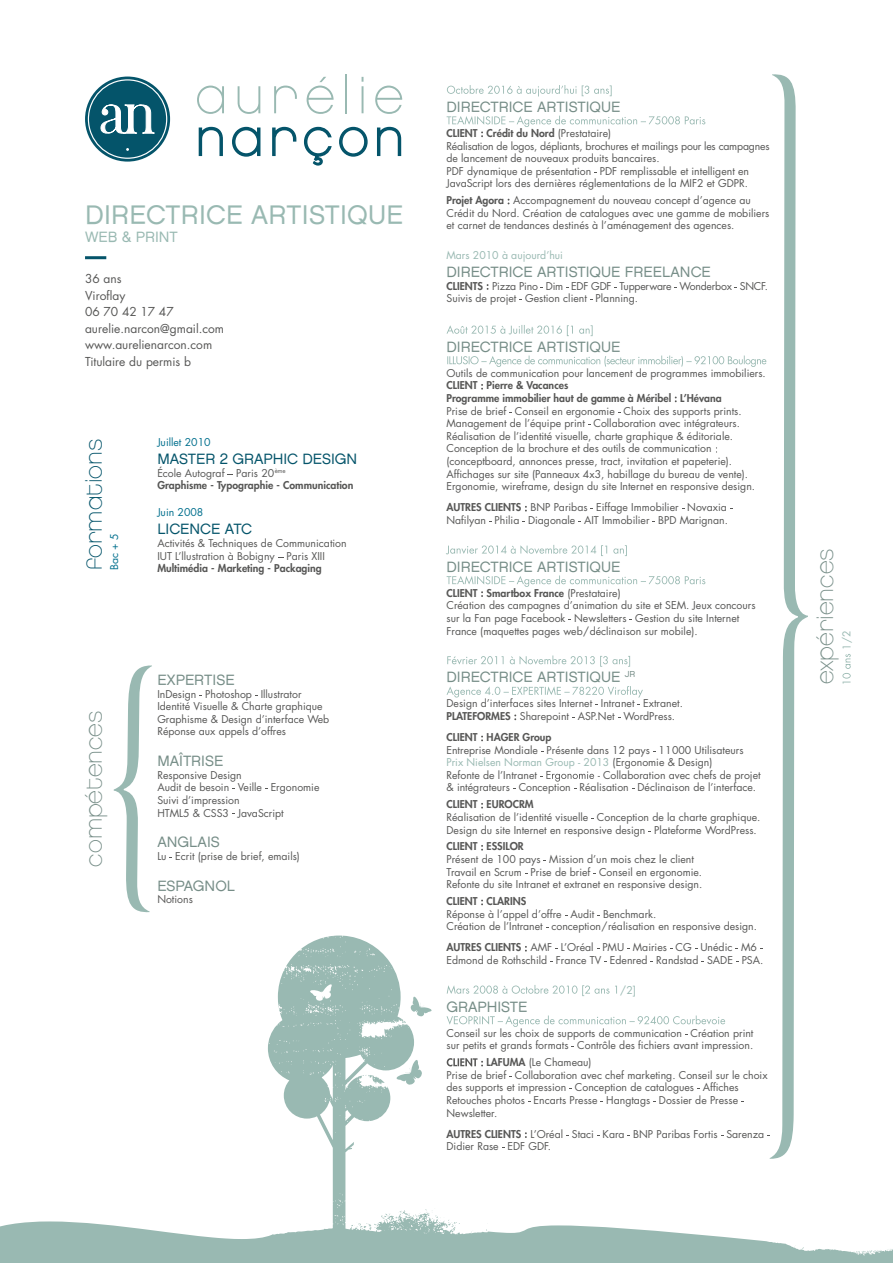
<style>
.page{position:relative;width:893px;height:1263px;background:#fff}
.page>*{position:absolute;margin:0;border:0;box-sizing:border-box;transform-origin:0 0}
.t1{font:52.5px "Chalet Paris Nineteen Eighty";letter-spacing:.12em;color:#99b9b2}
.t2{font:52.5px "Chalet Paris Nineteen Eighty";letter-spacing:.105em;color:#04546a}
.t3{font:27px "Chalet London Nineteen Eighty";letter-spacing:.01em;color:#99b9b2}
.t4{font:24px "Chalet Paris Nineteen Eighty";color:#768d87}
.t5{font:24px "Chalet Paris Nineteen Eighty";color:#04546a}
.t6{font:15px "Chalet London Nineteen Eighty";color:#768d87}
.t7{font:15px "Chalet London Nineteen Eighty";color:#04546a}
.t8{font:15px "Chalet London Nineteen Eighty";color:#99b9b2}
.t9{font:12px/16.5px "Futura Std";color:#575756}
.t10{font:10.5px/12.6px "Futura Std";color:#575756}
.t11{font:800 10.5px/12.6px "Futura Std";color:#575756}
.t12{font:10.5px/12.6px "Futura Std";letter-spacing:-.02em;color:#575756}
.t13{font:10.5px "Futura Std";color:#99b9b2}
.t14{font:10.5px "Futura Std";color:#006f8d}
.s1{font-weight:400}
.s2{font-weight:800}
.s3{color:#99b9b2}
</style>
<div class="page">
<svg style="left:0;top:1215px;width:893px;height:48px;fill:#99b9b2"></svg>
<svg style="left:198px;top:126px;width:25px;height:31px"></svg>
<svg style="left:232px;top:126px;width:29px;height:31px"></svg>
<svg style="left:272px;top:126px;width:25px;height:31px"></svg>
<svg style="left:304px;top:126px;width:64px;height:40px"></svg>
<svg style="left:377px;top:126px;width:25px;height:31px"></svg>
<svg style="left:114px;top:665px;width:38px;height:248px"></svg>
<div style="left:85px;top:77px;width:85px;height:85px;background:#04546a;border-radius:50%"></div>
<svg style="left:101px;top:104px;width:54px;height:30px"></svg>
<div style="left:88px;top:79px;width:79px;height:80px;border:1px solid #fff;border-radius:50%"></div>
<hr style="left:85px;top:256px;width:21px;height:3px;background:#04546a">
<svg style="left:447px;top:85px;width:165px;height:11px"></svg>
<svg style="left:447px;top:116px;width:258px;height:21px"></svg>
<svg style="left:447px;top:325px;width:146px;height:11px"></svg>
<svg style="left:447px;top:356px;width:313px;height:11px"></svg>
<svg style="left:446px;top:545px;width:181px;height:11px"></svg>
<svg style="left:447px;top:575px;width:258px;height:22px"></svg>
<svg style="left:447px;top:655px;width:183px;height:12px"></svg>
<svg style="left:447px;top:686px;width:196px;height:11px"></svg>
<svg style="left:540px;top:771px;width:60px;height:11px"></svg>
<svg style="left:447px;top:985px;width:170px;height:11px"></svg>
<svg style="left:447px;top:1015px;width:278px;height:12px"></svg>
<svg style="left:447px;top:1058px;width:36px;height:8px"></svg>
<svg style="left:760px;top:74px;width:48px;height:1085px"></svg>
<svg style="left:268px;top:935px;width:166px;height:304px"></svg>
<svg style="left:842px;top:646px;width:9px;height:38px"></svg>
<h1 class="t1" style="left:196px;top:65px;width:209px">aurélie</h1>
<h1 class="t2" style="left:196px;top:107px;width:210px">narçon</h1>
<h2 class="t3" style="left:85px;top:198px;width:320px">DIRECTRICE ARTISTIQUE</h2>
<h3 class="t8" style="left:85px;top:228px;width:94px">WEB &amp; PRINT</h3>
<p class="t9" style="left:85px;top:271px;width:141px">36 ans<br>Viroflay<br>06 70 42 17 47 aurelie.narcon@gmail.com www.aurelienarcon.com<br>Titulaire du permis b</p>
<h3 class="t5" style="left:80px;top:570px;width:133px;rotate:-90deg">formations</h3>
<p class="t14" style="left:108px;top:570px;width:38px;rotate:-90deg">Bac + 5</p>
<p class="t14" style="left:157px;top:435px;width:55px">Juillet 2010</p>
<h3 class="t7" style="left:157px;top:450px;width:201px">MASTER 2 GRAPHIC DESIGN</h3>
<p class="t11" style="left:157px;top:466px;width:198px"><span class="s1">École Autograf Paris 20</span><sup>ème<br></sup>Graphisme - Typographie - Communication</p>
<p class="t14" style="left:157px;top:506px;width:48px">Juin 2008</p>
<h3 class="t7" style="left:157px;top:520px;width:96px">LICENCE ATC</h3>
<p class="t10" style="left:157px;top:537px;width:191px">Activités &amp; Techniques de Communication<br>IUT L’llustration à Bobigny Paris XIII</p>
<p class="t11" style="left:157px;top:562px;width:166px">Multimédia - Marketing - Packaging</p>
<h3 class="t4" style="left:80px;top:867px;width:157px;rotate:-90deg">compétences</h3>
<h3 class="t6" style="left:157px;top:670px;width:79px">EXPERTISE</h3>
<p class="t10" style="left:157px;top:687px;width:174px">InDesign Photoshop Illustrator Identité Visuelle &amp; Charte graphique Graphisme &amp; Design d’interface Web Réponse aux appels d’offres</p>
<h3 class="t6" style="left:157px;top:752px;width:68px">MAÎTRISE</h3>
<p class="t10" style="left:157px;top:769px;width:164px">Responsive Design<br>Audit de besoin Veille Ergonomie<br>Suivi d’impression<br>HTML5 &amp; CSS3 JavaScript</p>
<h3 class="t6" style="left:157px;top:833px;width:64px">ANGLAIS</h3>
<p class="t10" style="left:157px;top:850px;width:144px">Lu Ecrit (prise de brief, emails)</p>
<h3 class="t6" style="left:157px;top:876px;width:79px">ESPAGNOL</h3>
<p class="t10" style="left:157px;top:893px;width:37px">Notions</p>
<h3 class="t6" style="left:446px;top:97px;width:175px">DIRECTRICE ARTISTIQUE</h3>
<p class="t10" style="left:446px;top:127px;width:325px"><span class="s2">CLIENT Crédit du Nord</span> (Prestataire)<br>Réalisation de logos, dépliants, brochures et mailings pour les campagnes de lancement de nouveaux produits bancaires.<br>PDF dynamique de présentation PDF remplissable et intelligent en JavaScript lors des dernières réglementations de la MIF2 et GDPR.</p>
<p class="t10" style="left:446px;top:194px;width:324px"><span class="s2">Projet Agora</span> Accompagnement du nouveau concept d’agence au<br>Crédit du Nord. Création de catalogues avec une gamme de mobiliers et carnet de tendances destinés à l’aménagement des agences.</p>
<p class="t13" style="left:446px;top:248px;width:118px">Mars 2010 à aujourd’hui</p>
<h3 class="t6" style="left:446px;top:263px;width:266px">DIRECTRICE ARTISTIQUE FREELANCE</h3>
<p class="t12" style="left:446px;top:280px;width:323px"><span class="s2">CLIENTS</span> Pizza Pino Dim EDF GDF Tupperware Wonderbox SNCF.<br>Suivis de projet Gestion client Planning.</p>
<h3 class="t6" style="left:446px;top:337px;width:175px">DIRECTRICE ARTISTIQUE</h3>
<p class="t10" style="left:446px;top:367px;width:321px">Outils de communication pour lancement de programmes immobiliers.</p>
<p class="t11" style="left:446px;top:379px;width:277px">CLIENT Pierre &amp; Vacances<br>Programme immobilier haut de gamme à Méribel L’Hévana</p>
<p class="t10" style="left:446px;top:405px;width:310px">Prise de brief Conseil en ergonomie Choix des supports prints.<br>Management de l’équipe print Collaboration avec intégrateurs.<br>Réalisation de l’identité visuelle, charte graphique &amp; éditoriale.<br>Conception de la brochure et des outils de communication (conceptboard, annonces presse, tract, invitation et papeterie).<br>Affichages sur site (Panneaux 4x3, habillage du bureau de vente).<br>Ergonomie, wireframe, design du site Internet en responsive design.</p>
<p class="t10" style="left:446px;top:501px;width:283px"><span class="s2">AUTRES CLIENTS</span> BNP Paribas Eiffage Immobilier Novaxia<br>Nafilyan Philia Diagonale AIT Immobilier BPD Marignan.</p>
<h3 class="t6" style="left:446px;top:557px;width:175px">DIRECTRICE ARTISTIQUE</h3>
<p class="t10" style="left:446px;top:587px;width:311px"><span class="s2">CLIENT Smartbox France</span> (Prestataire)<br>Création des campagnes d’animation du site et SEM. Jeux concours sur la Fan page Facebook Newsletters Gestion du site Internet France (maquettes pages web/déclinaison sur mobile).</p>
<h3 class="t6" style="left:446px;top:668px;width:190px">DIRECTRICE ARTISTIQUE <sup>JR</sup></h3>
<p class="t10" style="left:446px;top:697px;width:238px">Design d’interfaces sites Internet Intranet Extranet.<br><span class="s2">PLATEFORMES</span> Sharepoint ASP.Net WordPress.</p>
<p class="t11" style="left:446px;top:731px;width:107px">CLIENT HAGER Group</p>
<p class="t10" style="left:446px;top:744px;width:299px">Entreprise Mondiale Présente dans 12 pays 11000 Utilisateurs<br><span class="s3">Prix Nielsen Norman Group - 2013</span> (Ergonomie &amp; Design)<br>Refonte de l’Intranet</p>
<p class="t10" style="left:446px;top:769px;width:316px;text-indent:157px">Collaboration avec chefs de projet &amp; intégrateurs Conception Réalisation Déclinaison de l’interface.</p>
<p class="t11" style="left:446px;top:798px;width:89px">CLIENT EUROCRM</p>
<p class="t10" style="left:446px;top:811px;width:315px">Réalisation de l’identité visuelle Conception de la charte graphique.<br>Design du site Internet en responsive design Plateforme WordPress.</p>
<p class="t11" style="left:446px;top:840px;width:79px">CLIENT ESSILOR</p>
<p class="t10" style="left:446px;top:853px;width:257px">Présent de 100 pays Mission d’un mois chez le client<br>Travail en Scrum Prise de brief Conseil en ergonomie.<br>Refonte du site Intranet et extranet en responsive design.</p>
<p class="t11" style="left:446px;top:895px;width:81px">CLIENT CLARINS</p>
<p class="t10" style="left:446px;top:908px;width:312px">Réponse à l’appel d’offre Audit Benchmark.<br>Création de l’Intranet conception/réalisation en responsive design.</p>
<p class="t10" style="left:446px;top:941px;width:318px"><span class="s2">AUTRES CLIENTS</span> AMF L’Oréal PMU Mairies CG Unédic M6<br>Edmond de Rothschild France TV Edenred Randstad SADE PSA.</p>
<p class="t13" style="left:620px;top:983px;width:18px">/2]</p>
<h3 class="t6" style="left:446px;top:997px;width:83px">GRAPHISTE</h3>
<p class="t10" style="left:446px;top:1027px;width:308px">Conseil sur les choix de supports de communication Création print sur petits et grands formats Contrôle des fichiers avant impression.</p>
<p class="t10" style="left:446px;top:1056px;width:323px;text-indent:40px"><span class="s2">LAFUMA</span> (Le Chameau)<br>Prise de brief Collaboration avec chef marketing. Conseil sur le choix des supports et impression Conception de catalogues Affiches Retouches photos Encarts Presse Hangtags Dossier de Presse Newsletter.</p>
<p class="t10" style="left:446px;top:1128px;width:319px"><span class="s2">AUTRES CLIENTS</span> L’Oréal Staci Kara BNP Paribas Fortis Sarenza<br>Didier Rase EDF GDF.</p>
<h3 class="t4" style="left:811px;top:684px;width:137px;rotate:-90deg">expériences</h3>
<p class="t13" style="left:840px;top:643px;width:14px;rotate:-90deg">/2</p>
</div>
